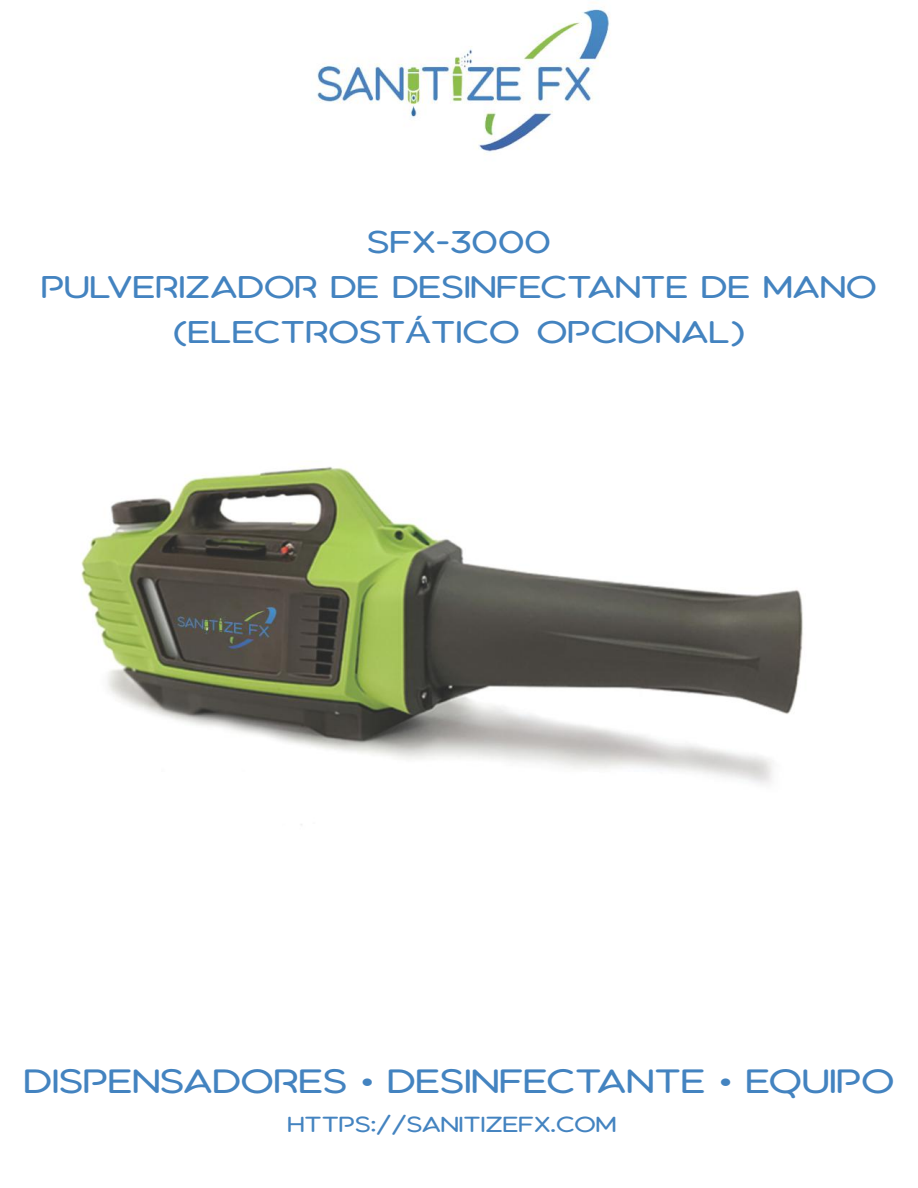
<style>
.page{position:relative;width:918px;height:1188px;background:#fff}
.page>*{position:absolute;margin:0;border:0;box-sizing:border-box;transform-origin:0 0}
.t1{font:30px "Aquatico";color:#4383c0;scale:1.23 1}
.t2{font:27.9px/45px "Aquatico";color:#4383c0;text-align:center;scale:1.23 1}
.t3{font:19.5px "Aquatico";color:#4383c0;scale:1.23 1}
.s1{font-family:"Arial";font-size:30px}
.s2{font-family:"Arial"}
</style>
<div class="page">
<img style="left:81px;top:2px;width:722px;height:823px">
<p class="t2" style="left:41px;top:222px;width:681px">SFX-3000<br>PULVERIZADOR DE DESINFECTANTE DE MANO (ELECTROST<span class="s1">Á</span>TICO OPCIONAL)</p>
<p class="t1" style="left:24px;top:1068px;width:709px">DISPENSADORES <span class="s2">•</span> DESINFECTANTE <span class="s2">•</span> EQUIPO</p>
<p class="t3" style="left:287px;top:1116px;width:269px">HTTPS://SANITIZEFX.COM</p>
</div>
